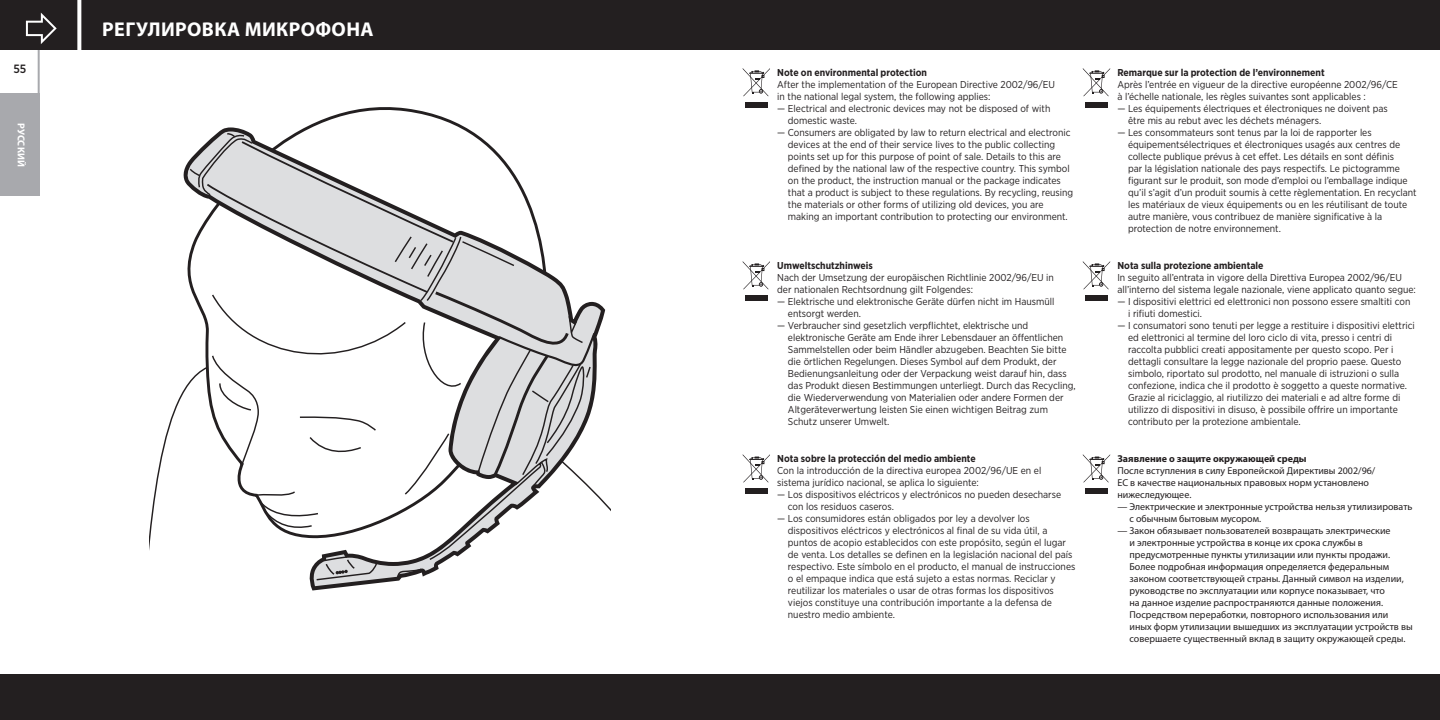
<style>
.page{position:relative;width:1440px;height:720px;background:#fff}
.page>*{position:absolute;margin:0;border:0;box-sizing:border-box;transform-origin:0 0}
.t1{font:700 20px "Myriad Pro";letter-spacing:.02em;color:#fff}
.t2{font:500 12px "Gotham Narrow";color:#231f20}
.t3{font:10px/12px "Gotham Narrow";color:#231f20}
.t4{font:10px/12px "Myriad Pro";color:#231f20}
.t5{font:700 10px "Gotham Narrow";color:#231f20}
.t6{font:700 10px "Myriad Pro";color:#231f20}
.t7{font:700 10px "Myriad Pro";letter-spacing:.02em;color:#fff}
</style>
<div class="page">
<div style="left:0;top:94px;width:40px;height:102px;background:#a8a9ad"></div>
<hr style="left:38px;top:50px;width:2px;height:45px;background:#a8a9ad">
<div style="left:0;top:675px;width:720px;height:45px;background:#231f20"></div>
<div style="left:720px;top:0;width:720px;height:50px;background:#231f20"></div>
<div style="left:0;top:0;width:720px;height:50px;background:#231f20"></div>
<div style="left:720px;top:675px;width:720px;height:45px;background:#231f20"></div>
<svg style="left:77px;top:0;width:4px;height:50px"></svg>
<svg style="left:149px;top:309px;width:461px;height:366px"></svg>
<svg style="left:182px;top:127px;width:423px;height:464px"></svg>
<svg style="left:315px;top:478px;width:271px;height:103px"></svg>
<svg style="left:205px;top:140px;width:391px;height:338px"></svg>
<svg style="left:188px;top:133px;width:404px;height:246px"></svg>
<svg style="left:26px;top:13px;width:31px;height:31px"></svg>
<div style="left:745px;top:102px;width:23px;height:6px;background:#231f20"></div>
<svg style="left:743px;top:68px;width:27px;height:28px"></svg>
<div style="left:1085px;top:102px;width:23px;height:6px;background:#231f20"></div>
<svg style="left:1083px;top:68px;width:27px;height:28px"></svg>
<div style="left:745px;top:295px;width:23px;height:6px;background:#231f20"></div>
<svg style="left:743px;top:261px;width:27px;height:28px"></svg>
<div style="left:1085px;top:295px;width:23px;height:6px;background:#231f20"></div>
<svg style="left:1083px;top:261px;width:27px;height:28px"></svg>
<div style="left:745px;top:488px;width:23px;height:6px;background:#231f20"></div>
<svg style="left:743px;top:454px;width:27px;height:29px"></svg>
<div style="left:1085px;top:488px;width:23px;height:6px;background:#231f20"></div>
<svg style="left:1083px;top:454px;width:27px;height:29px"></svg>
<p class="t2" style="left:13px;top:63px;width:14px">55</p>
<p class="t7" style="left:26px;top:123px;width:46px;rotate:90deg">PУССКИЙ</p>
<h1 class="t1" style="left:102px;top:19px;width:273px">РЕГУЛИРОВКА МИКРОФОНА</h1>
<p class="t5" style="left:777px;top:68px;width:151px">Note on environmental protection</p>
<p class="t3" style="left:777px;top:79px;width:279px">After the implementation of the European Directive 2002/96/EU in the national legal system, the following applies:</p>
<p class="t3" style="left:788px;top:103px;width:264px;text-indent:-11px">— Electrical and electronic devices may not be disposed of with domestic waste.</p>
<p class="t3" style="left:788px;top:127px;width:287px;text-indent:-11px">— Consumers are obligated by law to return electrical and electronic devices at the end of their service lives to the public collecting points set up for this purpose of point of sale. Details to this are defined by the national law of the respective country. This symbol on the product, the instruction manual or the package indicates that a product is subject to these regulations. By recycling, reusing the materials or other forms of utilizing old devices, you are making an important contribution to protecting our environment.</p>
<p class="t5" style="left:777px;top:261px;width:97px">Umweltschutzhinweis</p>
<p class="t3" style="left:777px;top:272px;width:278px">Nach der Umsetzung der europäischen Richtlinie 2002/96/EU in der nationalen Rechtsordnung gilt Folgendes:</p>
<p class="t3" style="left:788px;top:296px;width:268px;text-indent:-11px">— Elektrische und elektronische Geräte dürfen nicht im Hausmüll entsorgt werden.</p>
<p class="t3" style="left:788px;top:320px;width:289px;text-indent:-11px">— Verbraucher sind gesetzlich verpflichtet, elektrische und elektronische Geräte am Ende ihrer Lebensdauer an öffentlichen Sammelstellen oder beim Händler abzugeben. Beachten Sie bitte die örtlichen Regelungen. Dieses Symbol auf dem Produkt, der Bedienungsanleitung oder der Verpackung weist darauf hin, dass das Produkt diesen Bestimmungen unterliegt. Durch das Recycling, die Wiederverwendung von Materialien oder andere Formen der Altgeräteverwertung leisten Sie einen wichtigen Beitrag zum Schutz unserer Umwelt.</p>
<p class="t5" style="left:777px;top:454px;width:200px">Nota sobre la protección del medio ambiente</p>
<p class="t3" style="left:777px;top:465px;width:266px">Con la introducción de la directiva europea 2002/96/UE en el sistema jurídico nacional, se aplica lo siguiente:</p>
<p class="t3" style="left:788px;top:489px;width:275px;text-indent:-11px">— Los dispositivos eléctricos y electrónicos no pueden desecharse con los residuos caseros.</p>
<p class="t3" style="left:788px;top:513px;width:289px;text-indent:-11px">— Los consumidores están obligados por ley a devolver los dispositivos eléctricos y electrónicos al final de su vida útil, a puntos de acopio establecidos con este propósito, según el lugar de venta. Los detalles se definen en la legislación nacional del país respectivo. Este símbolo en el producto, el manual de instrucciones o el empaque indica que está sujeto a estas normas. Reciclar y reutilizar los materiales o usar de otras formas los dispositivos viejos constituye una contribución importante a la defensa de nuestro medio ambiente.</p>
<p class="t5" style="left:1117px;top:68px;width:209px">Remarque sur la protection de l’environnement</p>
<p class="t3" style="left:1117px;top:79px;width:282px">Après l’entrée en vigueur de la directive européenne 2002/96/CE à l’échelle nationale, les règles suivantes sont applicables :</p>
<p class="t3" style="left:1128px;top:103px;width:261px;text-indent:-11px">— Les équipements électriques et électroniques ne doivent pas être mis au rebut avec les déchets ménagers.</p>
<p class="t3" style="left:1128px;top:127px;width:290px;text-indent:-11px">— Les consommateurs sont tenus par la loi de rapporter les équipementsélectriques et électroniques usagés aux centres de collecte publique prévus à cet effet. Les détails en sont définis<br>par la législation nationale des pays respectifs. Le pictogramme figurant sur le produit, son mode d’emploi ou l’emballage indique qu’il s’agit d’un produit soumis à cette règlementation. En recyclant les matériaux de vieux équipements ou en les réutilisant de toute autre manière, vous contribuez de manière significative à la protection de notre environnement.</p>
<p class="t5" style="left:1117px;top:261px;width:148px">Nota sulla protezione ambientale</p>
<p class="t3" style="left:1117px;top:272px;width:300px">In seguito all’entrata in vigore della Direttiva Europea 2002/96/EU all’interno del sistema legale nazionale, viene applicato quanto segue:</p>
<p class="t3" style="left:1128px;top:296px;width:284px;text-indent:-11px">— I dispositivi elettrici ed elettronici non possono essere smaltiti con i rifiuti domestici.</p>
<p class="t3" style="left:1128px;top:320px;width:288px;text-indent:-11px">— I consumatori sono tenuti per legge a restituire i dispositivi elettrici ed elettronici al termine del loro ciclo di vita, presso i centri di raccolta pubblici creati appositamente per questo scopo. Per i dettagli consultare la legge nazionale del proprio paese. Questo simbolo, riportato sul prodotto, nel manuale di istruzioni o sulla confezione, indica che il prodotto è soggetto a queste normative.<br>Grazie al riciclaggio, al riutilizzo dei materiali e ad altre forme di utilizzo di dispositivi in disuso, è possibile offrire un importante contributo per la protezione ambientale.</p>
<p class="t6" style="left:1117px;top:454px;width:191px">Заявление о защите окружающей среды</p>
<p class="t4" style="left:1117px;top:466px;width:259px">После вступления в силу Европейской Директивы 2002/96/<br>ЕС в качестве национальных правовых норм установлено нижеследующее.</p>
<p class="t4" style="left:1130px;top:502px;width:284px;text-indent:-12px">— Электрические и электронные устройства нельзя утилизировать с обычным бытовым мусором.</p>
<p class="t4" style="left:1130px;top:526px;width:285px;text-indent:-12px">— Закон обязывает пользователей возвращать электрические<br>и электронные устройства в конце их срока службы в предусмотренные пункты утилизации или пункты продажи.<br>Более подробная информация определяется федеральным законом соответствующей страны. Данный символ на изделии, руководстве по эксплуатации или корпусе показывает, что<br>на данное изделие распространяются данные положения.<br>Посредством переработки, повторного использования или иных форм утилизации вышедших из эксплуатации устройств вы совершаете существенный вклад в защиту окружающей среды.</p>
</div>
